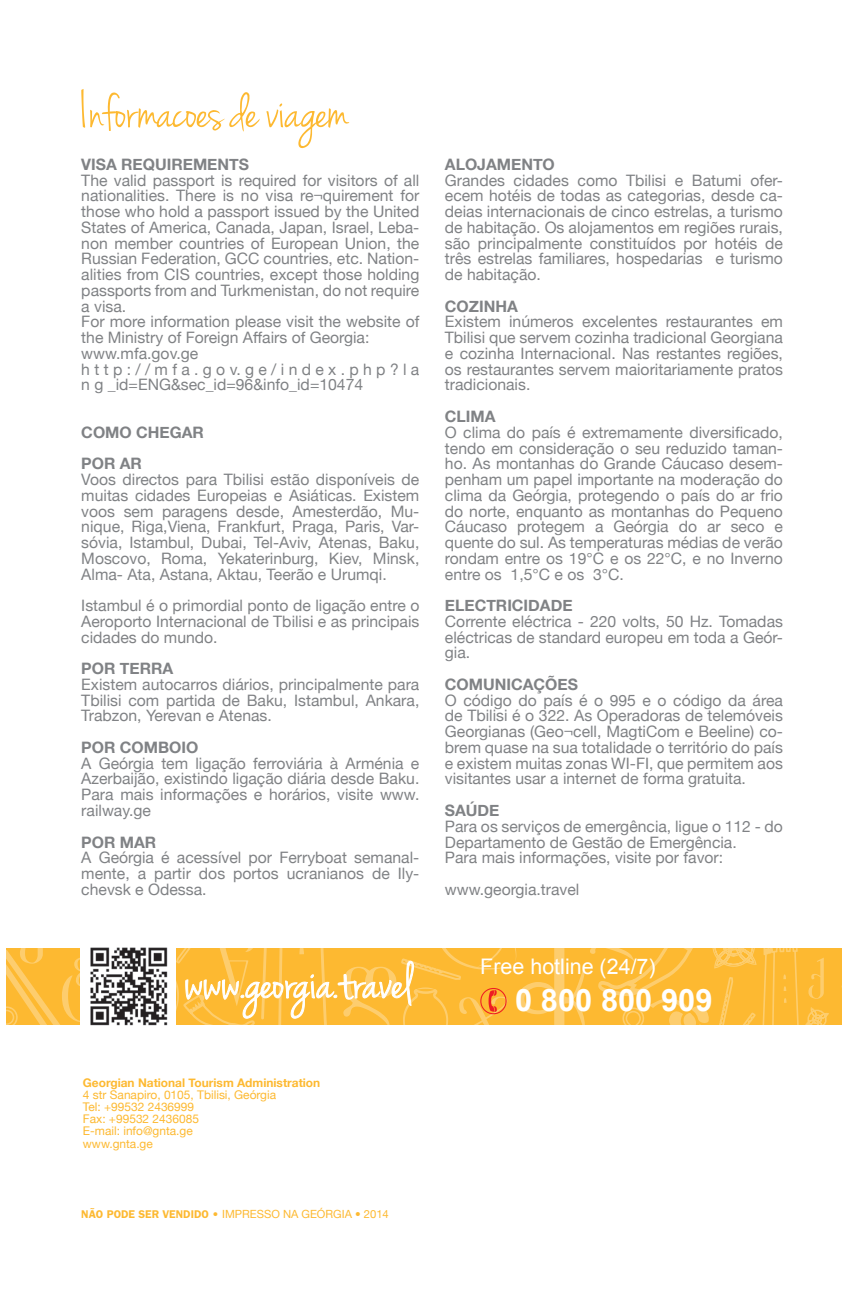
<style>
.page{position:relative;width:842px;height:1302px;background:#fff}
.page>*{position:absolute;margin:0;border:0;box-sizing:border-box;transform-origin:0 0}
.t1{font:54px "Jenna Sue";letter-spacing:-.015em;color:#fdb931}
.t2{font:52.65px "Jenna Sue";color:#fff}
.t3{font:700 30.82px "Arial";color:#fff}
.t4{font:21.38px "Arial";color:#fff}
.t5{font:15.75px/15.8px "Helvetica Neue";color:#808285;text-align:justify}
.t6{font:700 15.75px "Helvetica Neue";color:#808285}
.t7{font:11.92px "Helvetica Neue";color:#fdb931}
.t8{font:700 11.92px "Helvetica Neue";color:#fdb931}
.t9{font:11.25px "Helvetica Neue";color:#fdb931}
.s1{font-family:"Franklin Gothic";font-weight:600}
</style>
<div class="page">
<svg style="left:6px;top:948px;width:836px;height:76px;background:#fdbc3b"></svg>
<div style="left:80px;top:928px;width:96px;height:115px;background:#fff"></div>
<img style="left:90px;top:947px;width:77px;height:78px">
<svg style="left:185px;top:960px;width:229px;height:58px;background:#fdc452"></svg>
<svg style="left:480px;top:987px;width:27px;height:27px"></svg>
<p class="t1" style="left:81px;top:80px;width:269px">Informacoes de viagem</p>
<p class="t6" style="left:81px;top:150px;width:169px">VISA REQUIREMENTS</p>
<p class="t5" style="left:81px;top:171px;width:340px">The valid passport is required for visitors of all nationalities. There is no visa re¬quirement for those who hold a passport issued by the United States of America, Canada, Japan, Israel, Leba&shy;non member countries of European Union, the Russian Federation, GCC countries, etc. Nation&shy;alities from CIS countries, except those holding passports from and Turkmenistan, do not require a visa.</p>
<p class="t5" style="left:81px;top:313px;width:340px">For more information please visit the website of the Ministry of Foreign Affairs of Georgia:</p>
<p class="t5" style="left:81px;top:344px;width:118px">www.mfa.gov.ge</p>
<p class="t5" style="left:81px;top:360px;width:340px">h t t p : / / m f a . g o v. g e / i n d e x . p h p ? l a n g _id=ENG&amp;sec_id=96&amp;info_id=10474</p>
<p class="t6" style="left:81px;top:418px;width:124px">COMO CHEGAR</p>
<p class="t6" style="left:81px;top:449px;width:62px">POR AR</p>
<p class="t5" style="left:81px;top:470px;width:340px">Voos directos para Tbilisi estão disponíveis de muitas cidades Europeias e Asiáticas. Existem voos sem paragens desde, Amesterdão, Mu&shy;nique, Riga,Viena, Frankfurt, Praga, Paris, Var&shy;sóvia, Istambul, Dubai, Tel-Aviv, Atenas, Baku, Moscovo, Roma, Yekaterinburg, Kiev, Minsk, Alma- Ata, Astana, Aktau, Teerão e Urumqi.</p>
<p class="t5" style="left:81px;top:596px;width:340px">Istambul é o primordial ponto de ligação entre o Aeroporto Internacional de Tbilisi e as principais cidades do mundo.</p>
<p class="t6" style="left:81px;top:654px;width:93px">POR TERRA</p>
<p class="t5" style="left:81px;top:675px;width:340px">Existem autocarros diários, principalmente para Tbilisi com partida de Baku, Istambul, Ankara, Trabzon, Yerevan e Atenas.</p>
<p class="t6" style="left:81px;top:733px;width:118px">POR COMBOIO</p>
<p class="t5" style="left:81px;top:754px;width:340px">A Geórgia tem ligação ferroviária à Arménia e Azerbaijão, existindo ligação diária desde Baku.<br>Para mais informações e horários, visite www. railway.ge</p>
<p class="t6" style="left:81px;top:827px;width:76px">POR MAR</p>
<p class="t5" style="left:81px;top:848px;width:340px">A Geórgia é acessível por Ferryboat semanal&shy;mente, a partir dos portos ucranianos de Ily&shy;chevsk e Odessa.</p>
<p class="t2" style="left:186px;top:952px;width:228px">www.georgia.travel</p>
<p class="t8" style="left:83px;top:1071px;width:239px">Georgian National Tourism Administration</p>
<p class="t7" style="left:83px;top:1084px;width:195px">4 str Sanapiro, 0105, Tbilisi, Geórgia</p>
<p class="t7" style="left:83px;top:1096px;width:113px">Tel: +99532 2436999</p>
<p class="t7" style="left:83px;top:1108px;width:118px">Fax: +99532 2436085</p>
<p class="t7" style="left:83px;top:1120px;width:111px">E-mail: info@gnta.ge</p>
<p class="t7" style="left:83px;top:1133px;width:71px">www.gnta.ge</p>
<p class="t9" style="left:81px;top:1203px;width:309px"><span class="s1">NÃO PODE SER VENDIDO •</span> IMPRESSO NA GEÓRGIA • 2014</p>
<p class="t6" style="left:445px;top:150px;width:111px">ALOJAMENTO</p>
<p class="t5" style="left:445px;top:171px;width:340px">Grandes cidades como Tbilisi e Batumi ofer&shy;ecem hotéis de todas as categorias, desde ca&shy;deias internacionais de cinco estrelas, a turismo de habitação. Os alojamentos em regiões rurais, são principalmente constituídos por hotéis de três estrelas familiares, hospedarias e turismo de habitação.</p>
<p class="t6" style="left:445px;top:292px;width:74px">COZINHA</p>
<p class="t5" style="left:445px;top:313px;width:340px">Existem inúmeros excelentes restaurantes em Tbilisi que servem cozinha tradicional Georgiana e cozinha Internacional. Nas restantes regiões, os restaurantes servem maioritariamente pratos tradicionais.</p>
<p class="t6" style="left:445px;top:402px;width:52px">CLIMA</p>
<p class="t5" style="left:445px;top:423px;width:340px">O clima do país é extremamente diversificado, tendo em consideração o seu reduzido taman&shy;ho. As montanhas do Grande Cáucaso desem&shy;penham um papel importante na moderação do clima da Geórgia, protegendo o país do ar frio do norte, enquanto as montanhas do Pequeno Cáucaso protegem a Geórgia do ar seco e quente do sul. As temperaturas médias de verão rondam entre os 19°C e os 22°C, e no Inverno entre os 1,5°C e os 3°C.</p>
<p class="t6" style="left:445px;top:591px;width:129px">ELECTRICIDADE</p>
<p class="t5" style="left:445px;top:612px;width:340px">Corrente eléctrica - 220 volts, 50 Hz. Tomadas eléctricas de standard europeu em toda a Geór&shy;gia.</p>
<p class="t6" style="left:445px;top:670px;width:135px">COMUNICAÇÕES</p>
<p class="t5" style="left:445px;top:691px;width:340px">O código do país é o 995 e o código da área de Tbilisi é o 322. As Operadoras de telemóveis Georgianas (Geo¬cell, MagtiCom e Beeline) co&shy;brem quase na sua totalidade o território do país e existem muitas zonas WI-FI, que permitem aos visitantes usar a internet de forma gratuita.</p>
<p class="t6" style="left:445px;top:796px;width:56px">SAÚDE</p>
<p class="t5" style="left:445px;top:817px;width:339px">Para os serviços de emergência, ligue o 112 - do<br>Departamento de Gestão de Emergência.</p>
<p class="t5" style="left:445px;top:848px;width:280px">Para mais informações, visite por favor:</p>
<p class="t5" style="left:445px;top:880px;width:136px">www.georgia.travel</p>
<p class="t4" style="left:480px;top:952px;width:177px">Free hotline (24/7)</p>
<p class="t3" style="left:515px;top:979px;width:199px">0 800 800 909</p>
</div>
